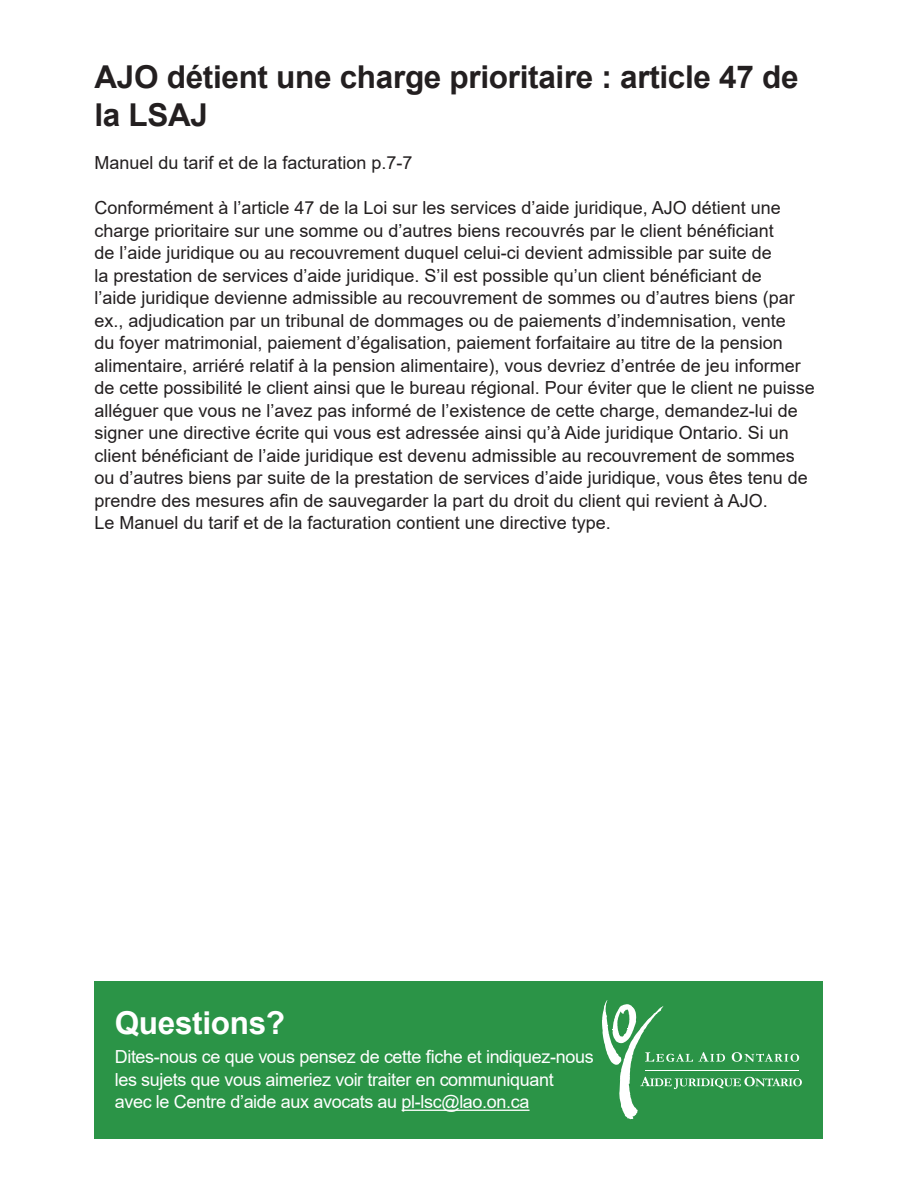
<style>
.page{position:relative;width:918px;height:1188px;background:#fff}
.page>*{position:absolute;margin:0;border:0;box-sizing:border-box;transform-origin:0 0}
.Heading_2{font:700 31.5px/37.8px "Arial";letter-spacing:-.01em;color:#231f20}
.Heading_2-2{font:700 31.5px "Arial";letter-spacing:-.01em;color:#fff}
.t1{font:18px/22.5px "Arial";color:#231f20}
.t2{font:18px/22.5px "Arial";letter-spacing:-.02em;color:#fff}
</style>
<div class="page">
<div style="left:94px;top:981px;width:730px;height:157px;background:#2b9447"></div>
<hr style="left:402px;top:1110px;width:128px;height:1px;background:#fff">
<svg style="left:602px;top:1000px;width:200px;height:119px"></svg>
<h2 class="Heading_2" style="left:94px;top:58px;width:706px">AJO détient une charge prioritaire : article 47 de la LSAJ</h2>
<p class="t1" style="left:94px;top:151px;width:320px">Manuel du tarif et de la facturation p.7-7</p>
<p class="t1" style="left:94px;top:196px;width:722px">Conformément à l’article 47 de la Loi sur les services d’aide juridique, AJO détient une charge prioritaire sur une somme ou d’autres biens recouvrés par le client bénéficiant<br>de l’aide juridique ou au recouvrement duquel celui-ci devient admissible par suite de<br>la prestation de services d’aide juridique. S’il est possible qu’un client bénéficiant de<br>l’aide juridique devienne admissible au recouvrement de sommes ou d’autres biens (par ex., adjudication par un tribunal de dommages ou de paiements d’indemnisation, vente<br>du foyer matrimonial, paiement d’égalisation, paiement forfaitaire au titre de la pension alimentaire, arriéré relatif à la pension alimentaire), vous devriez d’entrée de jeu informer de cette possibilité le client ainsi que le bureau régional. Pour éviter que le client ne puisse alléguer que vous ne l’avez pas informé de l’existence de cette charge, demandez-lui de signer une directive écrite qui vous est adressée ainsi qu’à Aide juridique Ontario. Si un client bénéficiant de l’aide juridique est devenu admissible au recouvrement de sommes ou d’autres biens par suite de la prestation de services d’aide juridique, vous êtes tenu de prendre des mesures afin de sauvegarder la part du droit du client qui revient à AJO.</p>
<p class="t1" style="left:94px;top:511px;width:518px">Le Manuel du tarif et de la facturation contient une directive type.</p>
<h2 class="Heading_2-2" style="left:115px;top:1001px;width:172px">Questions?</h2>
<p class="t2" style="left:115px;top:1046px;width:481px">Dites‑nous ce que vous pensez de cette fiche et indiquez‑nous les sujets que vous aimeriez voir traiter en communiquant avec le Centre d’aide aux avocats au pl‑lsc@lao.on.ca</p>
</div>
